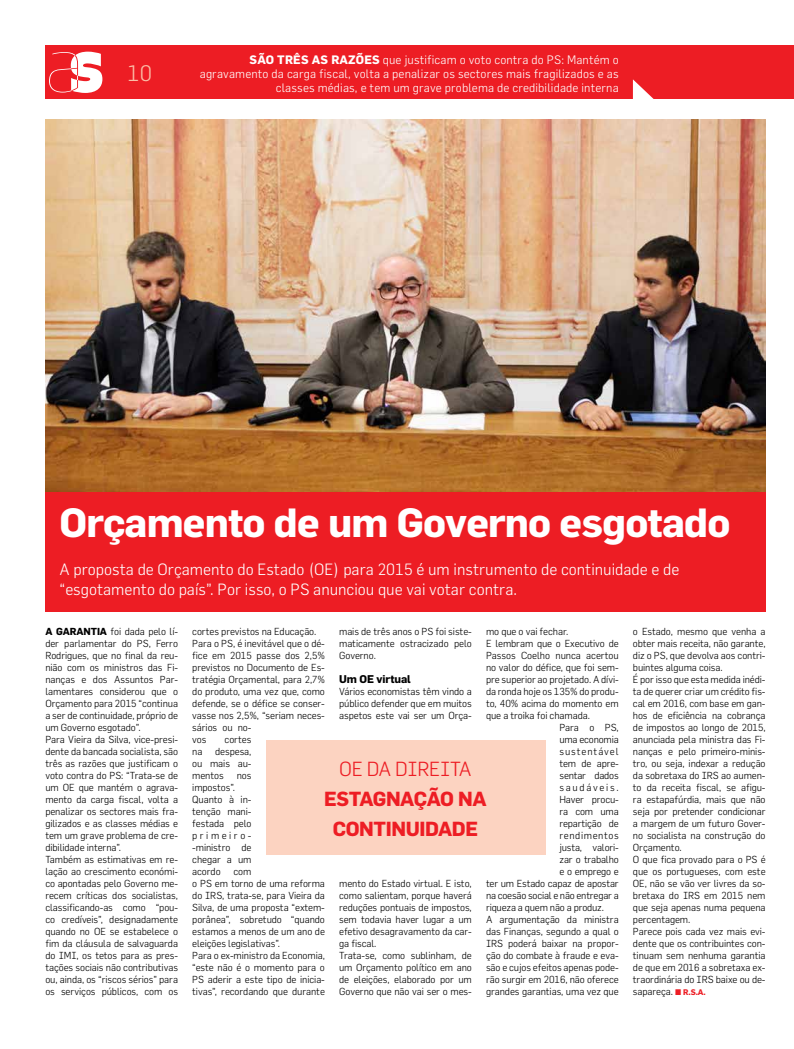
<style>
.page{position:relative;width:794px;height:1049px;background:#fff}
.page>*{position:absolute;margin:0;border:0;box-sizing:border-box;transform-origin:0 0}
.t1{font:700 40px "Flama";letter-spacing:-.02em;color:#fff}
.t2{font:300 22px "Flama";color:#fbbea7}
.t3{font:700 20px "Flama";letter-spacing:-.02em;color:#ed1d24}
.t4{font:300 20px "Flama";letter-spacing:-.02em;color:#ed1d24}
.t5{font:300 16px/20px "Flama";color:#fff}
.t6{font:300 12px/14px "Flama";letter-spacing:.01em;color:#fff;text-align:right}
.t7{font:700 11px "Flama";color:#000}
.t8{font:300 10px/12px "Flama";letter-spacing:-.01em;color:#000}
.t9{font:300 10px "Flama";letter-spacing:.06em;color:#000}
.s1{font-weight:700}
.s2{font-weight:700;font-size:8px;color:#ed1d24}
</style>
<div class="page">
<div style="left:45px;top:45px;width:749px;height:54px;background:#ed1d24"></div>
<svg style="left:49px;top:52px;width:53px;height:41px"></svg>
<svg style="left:633px;top:79px;width:21px;height:20px"></svg>
<div style="left:45px;top:491px;width:720px;height:120px;background:#ed1d24"></div>
<div style="left:266px;top:741px;width:279px;height:114px;background:#fcd3c1"></div>
<img style="left:45px;top:120px;width:720px;height:371px">
<h2 class="t2" style="left:128px;top:60px;width:26px">10</h2>
<p class="t6" style="left:200px;top:52px;width:420px"><span class="s1">São três as razões</span> que justificam o voto contra do PS: Mantém o agravamento da carga fiscal, volta a penalizar os sectores mais fragilizados e as classes médias, e tem um grave problema de credibilidade interna</p>
<h1 class="t1" style="left:60px;top:499px;width:672px">Orçamento de um Governo esgotado</h1>
<h3 class="t5" style="left:60px;top:559px;width:621px">A proposta de Orçamento do Estado (OE) para 2015 é um instrumento de continuidade e de “esgotamento do país”. Por isso, o PS anunciou que vai votar contra.</h3>
<p class="t8" style="left:45px;top:625px;width:134px"><span class="s1">A garantia</span> foi dada pelo lí&shy;der parlamentar do PS, Ferro<br>Rodrigues, que no final da reu&shy;nião com os ministros das Fi&shy;nanças e dos Assuntos Par&shy;lamentares considerou que o<br>Orçamento para 2015 “continua a ser de continuidade, próprio de um Governo esgotado”.<br>Para Vieira da Silva, vice-presi&shy;dente da bancada socialista, são três as razões que justificam o voto contra do PS: “Trata-se de um OE que mantém o agrava&shy;mento da carga fiscal, volta a penalizar os sectores mais fra&shy;gilizados e as classes médias e tem um grave problema de cre&shy;dibilidade interna”.<br>Também as estimativas em re&shy;lação ao crescimento económi&shy;co apontadas pelo Governo me&shy;recem críticas dos socialistas, classificando-as como “pou&shy;co credíveis”, designadamente quando no OE se estabelece o fim da cláusula de salvaguarda do IM I, os tetos para as pres&shy;tações sociais não contributivas ou, ainda, os “riscos sérios” para os serviços públicos, com os</p>
<p class="t8" style="left:192px;top:625px;width:134px">cortes previstos na Educação.<br>Para o PS, é inevitável que o dé&shy;fice em 2015 passe dos 2,5% previstos no Documento de Es&shy;tratégia Orçamental, para 2,7% do produto, uma vez que, como defende, se o défice se conser&shy;vasse nos 2,5%, “seriam neces&shy;sários ou no-<br>vos</p>
<p class="t8" style="left:339px;top:625px;width:134px;text-align:justify">mais de três anos o PS foi siste&shy;maticamente ostracizado pelo Governo.</p>
<p class="t7" style="left:339px;top:672px;width:73px">Um OE virtual</p>
<p class="t8" style="left:339px;top:685px;width:134px;text-align:justify">Vários economistas têm vindo a público defender que em muitos aspetos este vai ser um Orça-</p>
<p class="t8" style="left:486px;top:625px;width:84px">mo que o vai fechar.</p>
<p class="t8" style="left:486px;top:637px;width:134px">E lembram que o Executivo de</p>
<p class="t8" style="left:486px;top:649px;width:134px">Passos Coelho nunca acertou</p>
<p class="t8" style="left:486px;top:661px;width:134px">no valor do défice, que foi sem-</p>
<p class="t8" style="left:486px;top:673px;width:134px">pre superior ao projetado. A dívi-</p>
<p class="t8" style="left:486px;top:685px;width:134px">da ronda hoje os 135% do produ-</p>
<p class="t8" style="left:486px;top:697px;width:134px">to, 40% acima do momento em</p>
<p class="t8" style="left:486px;top:709px;width:105px">que a troika foi chamada.</p>
<p class="t8" style="left:559px;top:721px;width:61px">Para o PS,</p>
<p class="t8" style="left:559px;top:733px;width:61px">uma economia</p>
<p class="t8" style="left:559px;top:745px;width:61px">sustentável</p>
<p class="t8" style="left:559px;top:757px;width:61px">tem de apre-</p>
<p class="t8" style="left:559px;top:769px;width:61px">sentar dados</p>
<p class="t8" style="left:559px;top:781px;width:61px">saudáveis.</p>
<p class="t8" style="left:559px;top:793px;width:61px">Haver procu-</p>
<p class="t8" style="left:559px;top:805px;width:61px">ra com uma</p>
<p class="t8" style="left:559px;top:817px;width:61px">repartição de</p>
<p class="t9" style="left:559px;top:829px;width:61px">rendimentos</p>
<p class="t8" style="left:559px;top:841px;width:61px">justa, valori-</p>
<p class="t8" style="left:559px;top:853px;width:61px">zar o trabalho</p>
<p class="t8" style="left:559px;top:865px;width:61px">e o emprego e</p>
<p class="t8" style="left:486px;top:877px;width:134px">ter um Estado capaz de apostar</p>
<p class="t8" style="left:486px;top:889px;width:134px">na coesão social e não entregar a</p>
<p class="t8" style="left:486px;top:901px;width:119px">riqueza a quem não a produz.</p>
<p class="t8" style="left:486px;top:913px;width:134px">A argumentação da ministra</p>
<p class="t8" style="left:486px;top:925px;width:134px">das Finanças, segundo a qual o</p>
<p class="t8" style="left:486px;top:937px;width:134px">IRS poderá baixar na propor-</p>
<p class="t8" style="left:486px;top:949px;width:134px">ção do combate à fraude e eva-</p>
<p class="t8" style="left:486px;top:961px;width:134px">são e cujos efeitos apenas pode-</p>
<p class="t8" style="left:486px;top:973px;width:134px">rão surgir em 2016, não oferece</p>
<p class="t8" style="left:486px;top:985px;width:134px">grandes garantias, uma vez que</p>
<p class="t8" style="left:633px;top:625px;width:134px">o Estado, mesmo que venha a obter mais receita, não garante, diz o PS, que devolva aos contri&shy;buintes alguma coisa.<br>É por isso que esta medida inédi&shy;ta de querer criar um crédito fis&shy;cal em 2016, com base em gan&shy;hos de eficiência na cobrança de impostos ao longo de 2015, anunciada pela ministra das Fi&shy;nanças e pelo primeiro-minis&shy;tro, ou seja, indexar a redução da sobretaxa do IRS ao aumen&shy;to da receita fiscal, se afigu&shy;ra estapafúrdia, mais que não seja por pretender condicionar a margem de um futuro Gover&shy;no socialista na construção do<br>Orçamento.<br>O que fica provado para o PS é que os portugueses, com este<br>OE, não se vão ver livres da so&shy;bretaxa do IRS em 2015 nem que seja apenas numa pequena percentagem.<br>Parece pois cada vez mais evi&shy;dente que os contribuintes con&shy;tinuam sem nenhuma garantia de que em 2016 a sobretaxa ex&shy;traordinária do IRS baixe ou de&shy;sapareça. <span class="s2">^ R.S.A.</span></p>
<p class="t8" style="left:225px;top:733px;width:28px">cortes</p>
<p class="t8" style="left:192px;top:745px;width:61px;text-align:justify;text-indent:23px">despesa, ou mais au&shy;mentos</p>
<p class="t8" style="left:192px;top:745px;width:12px">na</p>
<h3 class="t4" style="left:339px;top:756px;width:133px">OE DA DIREITA</h3>
<h3 class="t3" style="left:324px;top:786px;width:104px">ESTAGNAÇÃO</h3>
<h3 class="t3" style="left:458px;top:786px;width:30px">NA</h3>
<h3 class="t3" style="left:333px;top:816px;width:26px">CONTINUID</h3>
<h3 class="t3" style="left:438px;top:816px;width:27px">ADE</h3>
<p class="t8" style="left:237px;top:769px;width:16px">nos</p>
<p class="t8" style="left:192px;top:781px;width:61px">impostos”.<br>Quanto à in&shy;tenção mani&shy;festada pelo primeiro--ministro de chegar a um acordo</p>
<p class="t8" style="left:192px;top:865px;width:134px;text-indent:41px">com<br>o PS em torno de uma reforma do IRS, trata-se, para Vieira da<br>Silva, de uma proposta “extem&shy;porânea”, sobretudo “quando estamos a menos de um ano de eleições legislativas”.<br>Para o ex-ministro da Economia, “este não é o momento para o<br>PS aderir a este tipo de inicia&shy;tivas”, recordando que durante</p>
<p class="t8" style="left:339px;top:877px;width:134px">mento do Estado virtual. E isto, como salientam, porque haverá reduções pontuais de impostos, sem todavia haver lugar a um efetivo desagravamento da car&shy;ga fiscal.<br>Trata-se, como sublinham, de um Orçamento político em ano de eleições, elaborado por um<br>Governo que não vai ser o mes-</p>
</div>
